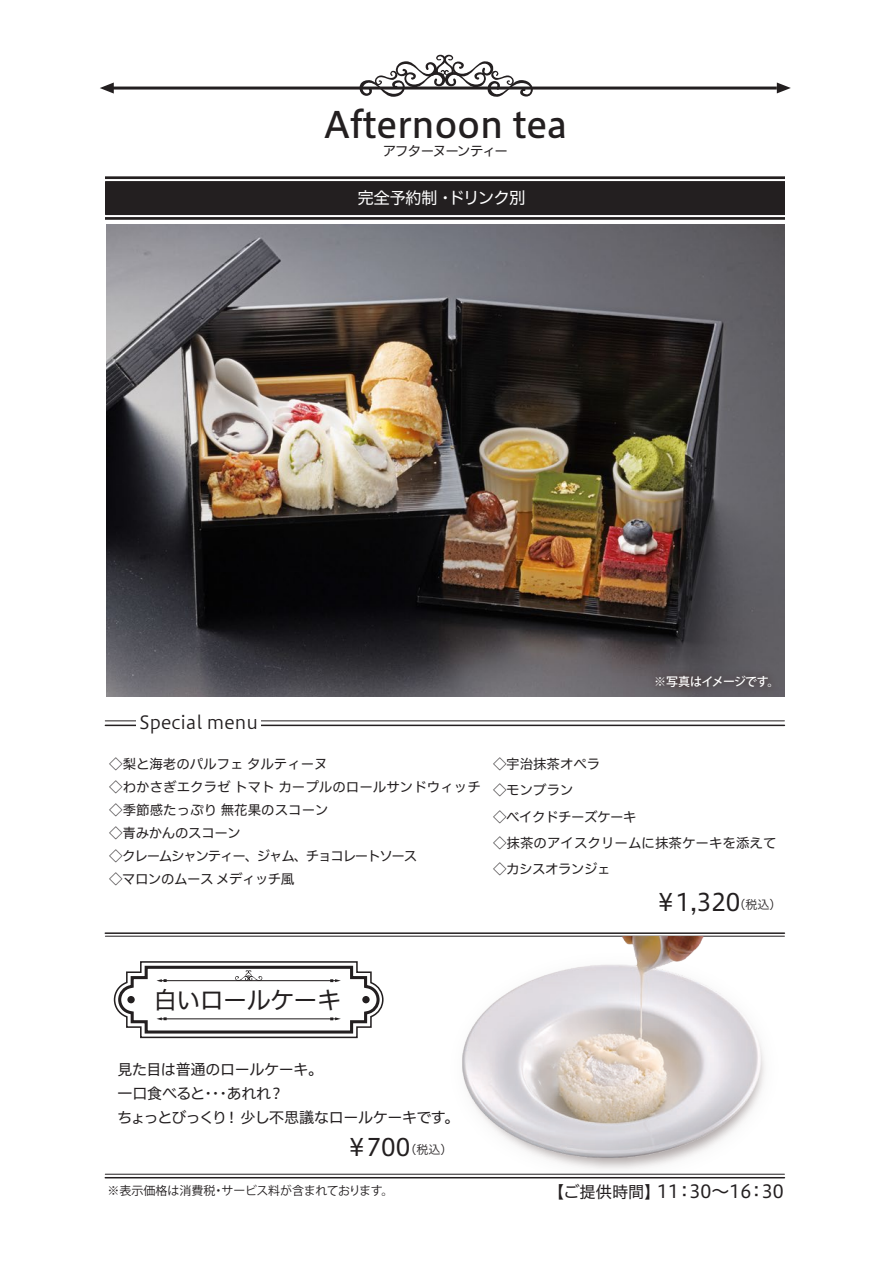
<style>
.page{position:relative;width:893px;height:1263px;background:#fff}
.page>*{position:absolute;margin:0;border:0;box-sizing:border-box;transform-origin:0 0}
.t1{font:36px "Hiragino UD Sans F Std N W5";color:#231f20}
.t2{font:24px "Hiragino UD Sans F Std N W4";letter-spacing:-.015em;color:#231f20}
.t3{font:18px "Hiragino UD Sans F Std N W4";color:#231f20}
.t4{font:18px "Hiragino UD Sans F Std N W3";color:#231f20}
.t5{font:16.5px "Hiragino UD Sans F Std N W4";letter-spacing:-.04em;color:#fff}
.t6{font:15px/24px "Hiragino UD Sans F Std N W4";letter-spacing:-.025em;color:#231f20}
.t7{font:13.5px/23px "Hiragino UD Sans F Std N W4";letter-spacing:-.005em;color:#231f20}
.t8{font:13.5px "Hiragino UD Sans F Std N W4";letter-spacing:-.075em;color:#231f20}
.t9{font:12px "Koz Go Pr 6 N";letter-spacing:-.015em;color:#231f20}
.t10{font:500 12px "Koz Go Pr 6 N";letter-spacing:-.065em;color:#fff}
.t11{font:12px "Hiragino UD Sans F Std N W3";color:#231f20}
.s1{font-size:16.2px}
</style>
<div class="page">
<hr style="left:113px;top:87px;width:664px;height:3px;background:#231f20">
<svg style="left:100px;top:83px;width:14px;height:11px"></svg>
<svg style="left:777px;top:83px;width:14px;height:10px"></svg>
<svg style="left:359px;top:55px;width:174px;height:42px"></svg>
<svg style="left:113px;top:961px;width:271px;height:78px"></svg>
<hr style="left:105px;top:721px;width:679px;height:1px;background:#231f20">
<hr style="left:105px;top:932px;width:679px;height:2px;background:#231f20">
<hr style="left:105px;top:936px;width:679px;height:1px;background:#231f20">
<hr style="left:105px;top:1177px;width:679px;height:1px;background:#231f20">
<hr style="left:105px;top:1174px;width:679px;height:1px;background:#231f20">
<hr style="left:105px;top:725px;width:679px;height:1px;background:#231f20">
<div style="left:137px;top:704px;width:124px;height:27px;background:#fff"></div>
<img style="left:423px;top:936px;width:363px;height:243px">
<svg style="left:105px;top:176px;width:679px;height:44px;background:#3a3637"></svg>
<img style="left:107px;top:225px;width:677px;height:471px">
<img style="left:641px;top:662px;width:144px;height:35px">
<h1 class="t1" style="left:324px;top:97px;width:245px">Afternoon tea</h1>
<p class="t8" style="left:383px;top:141px;width:127px">アフターヌーンティー</p>
<p class="t5" style="left:357px;top:185px;width:170px">完全予約制・ドリンク別</p>
<h3 class="t4" style="left:139px;top:708px;width:121px">Special menu</h3>
<p class="t10" style="left:654px;top:674px;width:127px">※写真はイメージです。</p>
<p class="t7" style="left:109px;top:752px;width:373px">◇梨と海老のパルフェ タルティーヌ<br>◇わかさぎエクラゼ トマト カープルのロールサンドウィッチ◇季節感たっぷり 無花果のスコーン<br>◇青みかんのスコーン<br>◇クレームシャンティー、ジャム、チョコレートソース<br>◇マロンのムース メディッチ風</p>
<p class="t7" style="left:493px;top:750px;width:285px;line-height:26.1px">◇宇治抹茶オペラ<br>◇モンブラン<br>◇ベイクドチーズケーキ<br>◇抹茶のアイスクリームに抹茶ケーキを添えて◇カシスオランジェ</p>
<p class="t11" style="left:733px;top:896px;width:50px">（税込）</p>
<h2 class="t2" style="left:654px;top:883px;width:88px">￥1,320</h2>
<h2 class="t2" style="left:154px;top:981px;width:189px">白いロールケーキ</h2>
<p class="t6" style="left:117px;top:1056px;width:344px">見た目は普通のロールケーキ。<br>一口食べると・・・あれれ？<br>ちょっとびっくり！少し不思議なロールケーキです。</p>
<h2 class="t2" style="left:345px;top:1129px;width:67px">￥700</h2>
<p class="t11" style="left:404px;top:1141px;width:49px">（税込）</p>
<p class="t9" style="left:108px;top:1184px;width:287px">※表示価格は消費税・サービス料が含まれております。</p>
<h3 class="t3" style="left:548px;top:1178px;width:237px"><span class="s1">【ご提供時間】</span>11：30～16：30</h3>
</div>
